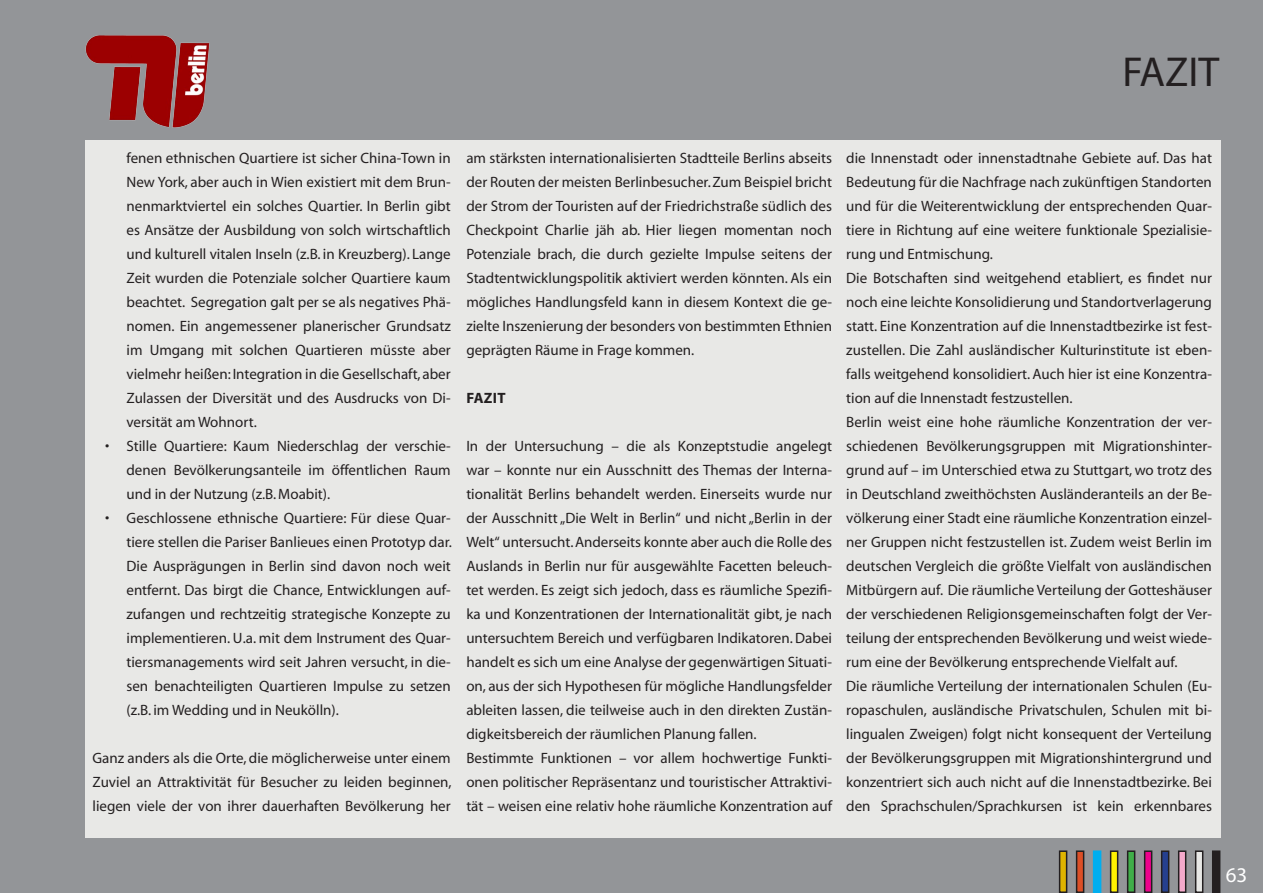
<style>
.page{position:relative;width:1263px;height:893px;background:#fff}
.page>*{position:absolute;margin:0;border:0;box-sizing:border-box;transform-origin:0 0}
.ÜInhalt_Ebene2{font:42px "Myriad";color:#231f20}
.t1{font:21px "Myriad";color:#fff}
.Text_normal{font:15px/24px "Myriad";color:#231f20;text-align:justify}
.Aufzählung_Text{font:15px/24px "Myriad";color:#231f20;text-align:justify}
.ÜInhalt_Kopie{font:700 15px "Myriad Pro";color:#231f20}
</style>
<div class="page">
<div style="left:1px;top:1px;width:1261px;height:891px;background:#939598"></div>
<div style="left:85px;top:140px;width:1135px;height:698px;background:#e8e8e6"></div>
<div style="left:1059px;top:851px;width:7px;height:41px;background:#dfb400"></div>
<div style="left:1059px;top:850px;width:8px;height:43px;border:2px solid #231f20"></div>
<div style="left:1076px;top:851px;width:8px;height:41px;background:#dc4f27"></div>
<div style="left:1076px;top:850px;width:8px;height:43px;border:2px solid #231f20"></div>
<div style="left:1094px;top:851px;width:7px;height:41px;background:#00aeef"></div>
<div style="left:1093px;top:850px;width:8px;height:43px;border:2px solid #00aeef"></div>
<div style="left:1111px;top:851px;width:7px;height:41px;background:#fff101"></div>
<div style="left:1110px;top:850px;width:8px;height:43px;border:2px solid #231f20"></div>
<div style="left:1128px;top:851px;width:7px;height:41px;background:#40ae49"></div>
<div style="left:1127px;top:850px;width:8px;height:43px;border:2px solid #231f20"></div>
<div style="left:1145px;top:851px;width:7px;height:41px;background:#ed028c"></div>
<div style="left:1144px;top:850px;width:8px;height:43px;border:2px solid #231f20"></div>
<div style="left:1162px;top:851px;width:7px;height:41px;background:#253f8e"></div>
<div style="left:1161px;top:850px;width:8px;height:43px;border:2px solid #231f20"></div>
<div style="left:1179px;top:851px;width:7px;height:41px;background:#f5a9cb"></div>
<div style="left:1178px;top:850px;width:8px;height:43px;border:2px solid #231f20"></div>
<div style="left:1196px;top:851px;width:7px;height:41px;background:#e8e8e6"></div>
<div style="left:1195px;top:850px;width:8px;height:43px;border:2px solid #231f20"></div>
<div style="left:1213px;top:851px;width:7px;height:41px;background:#231f20"></div>
<div style="left:1212px;top:850px;width:8px;height:43px;border:2px solid #231f20"></div>
<img style="left:86px;top:35px;width:124px;height:93px">
<p class="ÜInhalt_Ebene2" style="left:1122px;top:51px;width:99px">Fazi t</p>
<p class="Aufzählung_Text" style="left:126px;top:147px;width:326px">fenen ethnischen Quartiere ist sicher China-Town in New York, aber auch in Wien existiert mit dem Brun&shy;nenmarktviertel ein solches Quartier. In Berlin gibt es Ansätze der Ausbildung von solch wirtschaftlich und kulturell vitalen Inseln (z.B. in Kreuzberg). Lange Zeit wurden die Potenziale solcher Quartiere kaum beachtet. Segregation galt per se als negatives Phä&shy;nomen. Ein angemessener planerischer Grundsatz im Umgang mit solchen Quartieren müsste aber vielmehr heißen: Integration in die Gesellschaft, aber Zulassen der Diversität und des Ausdrucks von Di&shy;versität am Wohnort.</p>
<p class="Aufzählung_Text" style="left:126px;top:435px;width:326px">Stille Quartiere: Kaum Niederschlag der verschie&shy;denen Bevölkerungsanteile im öffentlichen Raum und in der Nutzung (z.B. Moabit).</p>
<p class="Aufzählung_Text" style="left:126px;top:507px;width:327px">Geschlossene ethnische Quartiere: Für diese Quar&shy;tiere stellen die Pariser Banlieues einen Prototyp dar.<br>Die Ausprägungen in Berlin sind davon noch weit entfernt. Das birgt die Chance, Entwicklungen auf&shy;zufangen und rechtzeitig strategische Konzepte zu implementieren. U.a. mit dem Instrument des Quar&shy;tiersmanagements wird seit Jahren versucht, in die&shy;sen benachteiligten Quartieren Impulse zu setzen (z.B. im Wedding und in Neukölln).</p>
<p class="Text_normal" style="left:92px;top:747px;width:361px">Ganz anders als die Orte, die möglicherweise unter einem Zuviel an Attraktivität für Besucher zu leiden beginnen, liegen viele der von ihrer dauerhaften Bevölkerung her</p>
<p class="Text_normal" style="left:105px;top:435px;width:6px">•</p>
<p class="Text_normal" style="left:105px;top:507px;width:6px">•</p>
<p class="Text_normal" style="left:466px;top:147px;width:367px">am stärksten internationalisierten Stadtteile Berlins abseits der Routen der meisten Berlinbesucher. Zum Beispiel bricht der Strom der Touristen auf der Friedrichstraße südlich des Checkpoint Charlie jäh ab. Hier liegen momentan noch Potenziale brach, die durch gezielte Impulse seitens der Stadtentwicklungspolitik aktiviert werden könnten. Als ein mögliches Handlungsfeld kann in diesem Kontext die ge&shy;zielte Inszenierung der besonders von bestimmten Ethnien geprägten Räume in Frage kommen.</p>
<p class="ÜInhalt_Kopie" style="left:466px;top:388px;width:41px">Fazit</p>
<p class="Text_normal" style="left:466px;top:435px;width:367px">In der Untersuchung – die als Konzeptstudie angelegt war – konnte nur ein Ausschnitt des Themas der Interna&shy;tionalität Berlins behandelt werden. Einerseits wurde nur der Ausschnitt „Die Welt in Berlin“ und nicht „Berlin in der Welt“ untersucht. Anderseits konnte aber auch die Rolle des Auslands in Berlin nur für ausgewählte Facetten beleuch&shy;tet werden. Es zeigt sich jedoch, dass es räumliche Spezifi&shy;ka und Konzentrationen der Internationalität gibt, je nach untersuchtem Bereich und verfügbaren Indikatoren. Dabei handelt es sich um eine Analyse der gegenwärtigen Situati&shy;on, aus der sich Hypothesen für mögliche Handlungsfelder ableiten lassen, die teilweise auch in den direkten Zustän&shy;digkeitsbereich der räumlichen Planung fallen.</p>
<p class="Text_normal" style="left:466px;top:747px;width:367px">Bestimmte Funktionen – vor allem hochwertige Funkti&shy;onen politischer Repräsentanz und touristischer Attraktivi&shy;tät – weisen eine relativ hohe räumliche Konzentration auf</p>
<p class="Text_normal" style="left:846px;top:147px;width:367px">die Innenstadt oder innenstadtnahe Gebiete auf. Das hat Bedeutung für die Nachfrage nach zukünftigen Standorten und für die Weiterentwicklung der entsprechenden Quar&shy;tiere in Richtung auf eine weitere funktionale Spezialisie&shy;rung und Entmischung.</p>
<p class="Text_normal" style="left:846px;top:267px;width:367px">Die Botschaften sind weitgehend etabliert, es findet nur noch eine leichte Konsolidierung und Standortverlagerung statt. Eine Konzentration auf die Innenstadtbezirke ist fest&shy;zustellen. Die Zahl ausländischer Kulturinstitute ist eben&shy;falls weitgehend konsolidiert. Auch hier ist eine Konzentra&shy;tion auf die Innenstadt festzustellen.</p>
<p class="Text_normal" style="left:846px;top:411px;width:367px">Berlin weist eine hohe räumliche Konzentration der ver&shy;schiedenen Bevölkerungsgruppen mit Migrationshinter&shy;grund auf – im Unterschied etwa zu Stuttgart, wo trotz des in Deutschland zweithöchsten Ausländeranteils an der Be&shy;völkerung einer Stadt eine räumliche Konzentration einzel&shy;ner Gruppen nicht festzustellen ist. Zudem weist Berlin im deutschen Vergleich die größte Vielfalt von ausländischen Mitbürgern auf. Die räumliche Verteilung der Gotteshäuser der verschiedenen Religionsgemeinschaften folgt der Ver&shy;teilung der entsprechenden Bevölkerung und weist wiede&shy;rum eine der Bevölkerung entsprechende Vielfalt auf.</p>
<p class="Text_normal" style="left:846px;top:675px;width:367px">Die räumliche Verteilung der internationalen Schulen (Eu&shy;ropaschulen, ausländische Privatschulen, Schulen mit bi&shy;lingualen Zweigen) folgt nicht konsequent der Verteilung der Bevölkerungsgruppen mit Migrationshintergrund und konzentriert sich auch nicht auf die Innenstadtbezirke. Bei den Sprachschulen/Sprachkursen ist kein erkennbares</p>
<h2 class="t1" style="left:1226px;top:865px;width:23px">63</h2>
</div>
